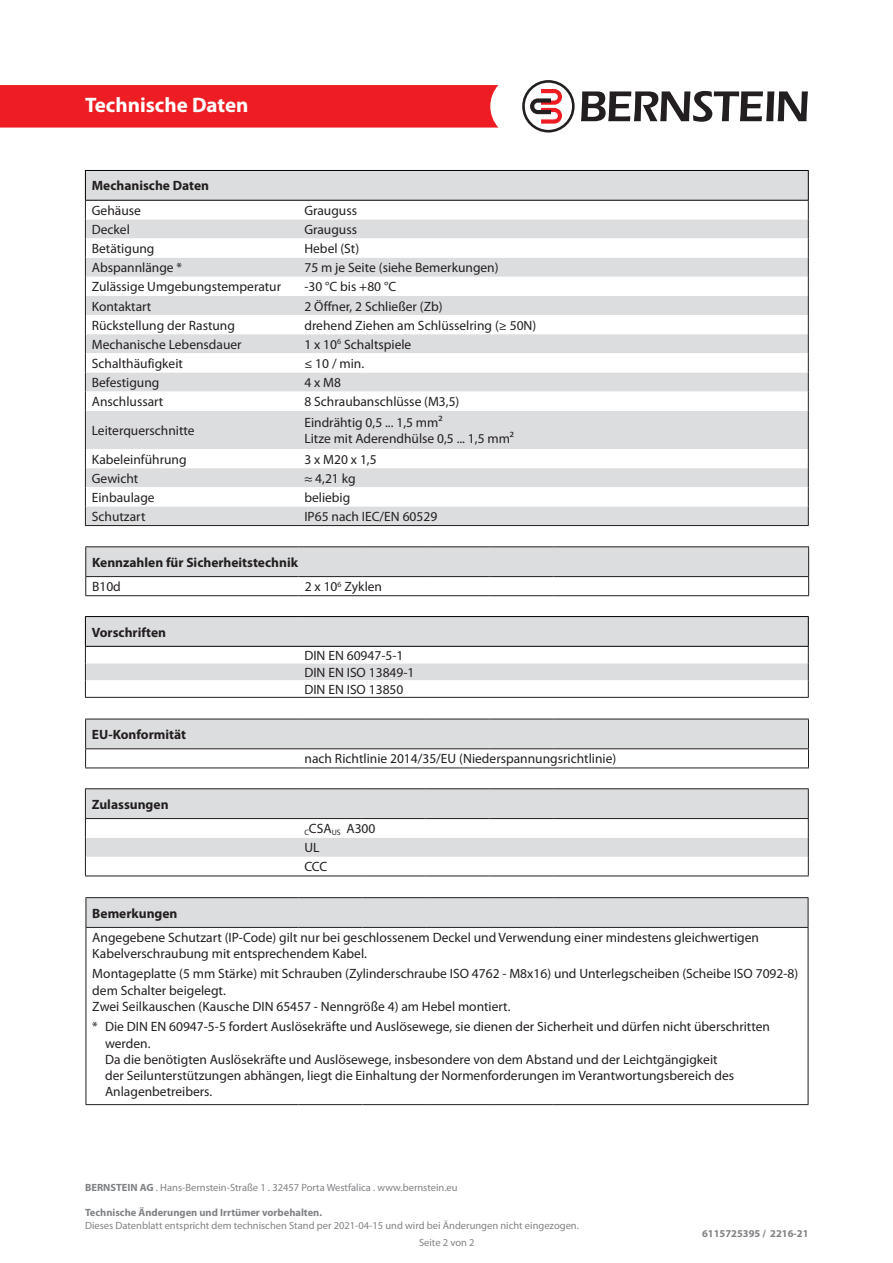
<style>
.page{position:relative;width:893px;height:1263px;background:#fff}
.page>*{position:absolute;margin:0;border:0;box-sizing:border-box;transform-origin:0 0}
.t1{font:700 21px "Myriad Pro";color:#fff}
.t2{font:13.5px/16.2px "Myriad Pro";color:#231f20}
.t3{font:700 13.5px "Myriad Pro";color:#231f20}
.t4{font:10.5px "Myriad Pro";color:#808285}
.t5{font:700 10.5px "Myriad Pro";color:#808285}
.s1{font-weight:700}
</style>
<div class="page">
<div style="left:0;top:85px;width:498px;height:43px;background:#ee1d23"></div>
<svg style="left:581px;top:91px;width:227px;height:31px"></svg>
<svg style="left:522px;top:80px;width:53px;height:53px"></svg>
<div style="left:86px;top:171px;width:722px;height:354px;background:#dcdddf"></div>
<svg style="left:86px;top:201px;width:722px;height:305px"></svg>
<hr style="left:85px;top:411px;width:1px;height:38px;background:#231f20">
<hr style="left:808px;top:411px;width:1px;height:38px;background:#231f20">
<svg style="left:85px;top:449px;width:1px;height:76px"></svg>
<svg style="left:808px;top:449px;width:1px;height:76px"></svg>
<hr style="left:85px;top:170px;width:213px;height:1px;background:#000">
<svg style="left:85px;top:171px;width:1px;height:240px"></svg>
<hr style="left:298px;top:170px;width:511px;height:1px;background:#000">
<svg style="left:808px;top:171px;width:1px;height:240px"></svg>
<hr style="left:85px;top:200px;width:213px;height:1px;background:#000">
<hr style="left:298px;top:200px;width:511px;height:1px;background:#000">
<hr style="left:85px;top:525px;width:213px;height:1px;background:#231f20">
<hr style="left:298px;top:525px;width:511px;height:1px;background:#231f20">
<hr style="left:85px;top:616px;width:213px;height:1px;background:#000">
<hr style="left:298px;top:616px;width:511px;height:1px;background:#000">
<svg style="left:85px;top:617px;width:724px;height:80px"></svg>
<hr style="left:85px;top:697px;width:213px;height:1px;background:#231f20">
<hr style="left:298px;top:697px;width:511px;height:1px;background:#231f20">
<svg style="left:85px;top:720px;width:724px;height:48px"></svg>
<hr style="left:85px;top:719px;width:213px;height:1px;background:#231f20">
<hr style="left:298px;top:719px;width:64px;height:1px;background:#231f20">
<hr style="left:362px;top:719px;width:64px;height:1px;background:#231f20">
<hr style="left:426px;top:719px;width:64px;height:1px;background:#231f20">
<hr style="left:490px;top:719px;width:63px;height:1px;background:#231f20">
<hr style="left:553px;top:719px;width:256px;height:1px;background:#231f20">
<svg style="left:85px;top:789px;width:724px;height:87px"></svg>
<hr style="left:85px;top:788px;width:213px;height:1px;background:#231f20">
<hr style="left:298px;top:788px;width:64px;height:1px;background:#231f20">
<hr style="left:362px;top:788px;width:64px;height:1px;background:#231f20">
<hr style="left:426px;top:788px;width:63px;height:1px;background:#231f20">
<hr style="left:489px;top:788px;width:64px;height:1px;background:#231f20">
<hr style="left:553px;top:788px;width:256px;height:1px;background:#231f20">
<svg style="left:86px;top:898px;width:723px;height:29px;background:#dadbdd"></svg>
<hr style="left:86px;top:928px;width:1px;height:176px;background:#231f20">
<hr style="left:808px;top:928px;width:1px;height:176px;background:#231f20">
<hr style="left:86px;top:897px;width:213px;height:1px;background:#231f20">
<hr style="left:299px;top:897px;width:63px;height:1px;background:#231f20">
<hr style="left:362px;top:897px;width:64px;height:1px;background:#231f20">
<hr style="left:426px;top:897px;width:64px;height:1px;background:#231f20">
<hr style="left:490px;top:897px;width:64px;height:1px;background:#231f20">
<hr style="left:554px;top:897px;width:254px;height:1px;background:#231f20">
<hr style="left:86px;top:927px;width:213px;height:1px;background:#231f20">
<hr style="left:299px;top:927px;width:63px;height:1px;background:#231f20">
<hr style="left:362px;top:927px;width:64px;height:1px;background:#231f20">
<hr style="left:426px;top:927px;width:64px;height:1px;background:#231f20">
<hr style="left:490px;top:927px;width:64px;height:1px;background:#231f20">
<hr style="left:554px;top:927px;width:254px;height:1px;background:#231f20">
<hr style="left:86px;top:1104px;width:213px;height:1px;background:#231f20">
<hr style="left:299px;top:1104px;width:63px;height:1px;background:#231f20">
<hr style="left:362px;top:1104px;width:64px;height:1px;background:#231f20">
<hr style="left:426px;top:1104px;width:64px;height:1px;background:#231f20">
<hr style="left:490px;top:1104px;width:64px;height:1px;background:#231f20">
<hr style="left:554px;top:1104px;width:254px;height:1px;background:#231f20">
<svg style="left:85px;top:547px;width:724px;height:49px"></svg>
<hr style="left:85px;top:546px;width:213px;height:1px;background:#231f20">
<hr style="left:298px;top:546px;width:64px;height:1px;background:#231f20">
<hr style="left:362px;top:546px;width:64px;height:1px;background:#231f20">
<hr style="left:426px;top:546px;width:64px;height:1px;background:#231f20">
<hr style="left:490px;top:546px;width:63px;height:1px;background:#231f20">
<hr style="left:553px;top:546px;width:256px;height:1px;background:#231f20">
<h1 class="t1" style="left:85px;top:91px;width:165px">Technische Daten</h1>
<p class="t3" style="left:92px;top:177px;width:119px">Mechanische Daten</p>
<p class="t2" style="left:92px;top:202px;width:51px">Gehäuse</p>
<p class="t2" style="left:304px;top:202px;width:54px">Grauguss</p>
<p class="t2" style="left:92px;top:221px;width:40px">Deckel</p>
<p class="t2" style="left:304px;top:221px;width:54px">Grauguss</p>
<p class="t2" style="left:92px;top:240px;width:64px">Betätigung</p>
<p class="t2" style="left:304px;top:240px;width:56px">Hebel (St)</p>
<p class="t2" style="left:92px;top:259px;width:92px">Abspannlänge *</p>
<p class="t2" style="left:304px;top:259px;width:196px">75 m je Seite (siehe Bemerkungen)</p>
<p class="t2" style="left:92px;top:279px;width:191px">Zulässige Umgebungstemperatur</p>
<p class="t2" style="left:304px;top:279px;width:93px">-30 °C bis +80 °C</p>
<p class="t2" style="left:92px;top:298px;width:61px">Kontaktart</p>
<p class="t2" style="left:304px;top:298px;width:140px">2 Öffner, 2 Schließer (Zb)</p>
<p class="t2" style="left:92px;top:317px;width:145px">Rückstellung der Rastung</p>
<p class="t2" style="left:304px;top:317px;width:233px">drehend Ziehen am Schlüsselring (≥ 50N)</p>
<p class="t2" style="left:92px;top:336px;width:151px">Mechanische Lebensdauer</p>
<p class="t2" style="left:304px;top:336px;width:108px">1 x 10<sup>6</sup> Schaltspiele</p>
<p class="t2" style="left:92px;top:355px;width:93px">Schalthäufigkeit</p>
<p class="t2" style="left:304px;top:355px;width:61px">≤ 10 / min.</p>
<p class="t2" style="left:92px;top:374px;width:69px">Befestigung</p>
<p class="t2" style="left:304px;top:374px;width:38px">4 x M8</p>
<p class="t2" style="left:92px;top:393px;width:73px">Anschlussart</p>
<p class="t2" style="left:304px;top:393px;width:157px">8 Schraubanschlüsse (M3,5)</p>
<p class="t2" style="left:92px;top:422px;width:104px">Leiterquerschnitte</p>
<p class="t2" style="left:304px;top:414px;width:211px">Eindrähtig 0,5 ... 1,5 mm²<br>Litze mit Aderendhülse 0,5 ... 1,5 mm²</p>
<p class="t2" style="left:92px;top:451px;width:96px">Kabeleinführung</p>
<p class="t2" style="left:304px;top:451px;width:74px">3 x M20 x 1,5</p>
<p class="t2" style="left:92px;top:470px;width:48px">Gewicht</p>
<p class="t2" style="left:304px;top:470px;width:53px">≈ 4,21 kg</p>
<p class="t2" style="left:92px;top:489px;width:64px">Einbaulage</p>
<p class="t2" style="left:304px;top:489px;width:47px">beliebig</p>
<p class="t2" style="left:92px;top:508px;width:55px">Schutzart</p>
<p class="t2" style="left:304px;top:508px;width:134px">IP65 nach IEC/EN 60529</p>
<p class="t3" style="left:92px;top:553px;width:207px">Kennzahlen für Sicherheitstechnik</p>
<p class="t2" style="left:92px;top:578px;width:30px">B10d</p>
<p class="t2" style="left:305px;top:578px;width:79px">2 x 10<sup>6</sup> Zyklen</p>
<p class="t3" style="left:92px;top:623px;width:76px">Vorschriften</p>
<p class="t3" style="left:92px;top:726px;width:96px">EU-Konformität</p>
<p class="t3" style="left:92px;top:795px;width:78px">Zulassungen</p>
<p class="t2" style="left:304px;top:647px;width:112px;line-height:16.8px">DIN EN 60947-5-1<br>DIN EN ISO 13849-1<br>DIN EN ISO 13850</p>
<p class="t2" style="left:305px;top:751px;width:313px">nach Richtlinie 2014/35/EU (Niederspannungsrichtlinie)</p>
<p class="t2" style="left:304px;top:819px;width:73px;line-height:18.9px"><sub>C</sub>CSA<sub>US</sub> A300<br>UL<br>CCC</p>
<p class="t3" style="left:92px;top:904px;width:87px">Bemerkungen</p>
<p class="t2" style="left:92px;top:929px;width:668px">Angegebene Schutzart (IP-Code) gilt nur bei geschlossenem Deckel und Verwendung einer mindestens gleichwertigen<br>Kabelverschraubung mit entsprechendem Kabel.</p>
<p class="t2" style="left:92px;top:965px;width:707px">Montageplatte (5 mm Stärke) mit Schrauben (Zylinderschraube ISO 4762 - M8x16) und Unterlegscheiben (Scheibe ISO 7092-8) dem Schalter beigelegt.<br>Zwei Seilkauschen (Kausche DIN 65457 - Nenngröße 4) am Hebel montiert.</p>
<p class="t2" style="left:105px;top:1018px;width:666px;text-indent:-13px">* Die DIN EN 60947-5-5 fordert Auslösekräfte und Auslösewege, sie dienen der Sicherheit und dürfen nicht überschritten werden.<br>Da die benötigten Auslösekräfte und Auslösewege, insbesondere von dem Abstand und der Leichtgängigkeit<br>der Seilunterstützungen abhängen, liegt die Einhaltung der Normenforderungen im Verantwortungsbereich des Anlagenbetreibers.</p>
<p class="t4" style="left:85px;top:1181px;width:374px"><span class="s1">BERNSTEIN AG</span> . Hans-Bernstein-Straße 1 . 32457 Porta Westfalica . www.bernstein.eu</p>
<p class="t5" style="left:85px;top:1206px;width:239px">Technische Änderungen und Irrtümer vorbehalten.</p>
<p class="t4" style="left:85px;top:1219px;width:495px">Dieses Datenblatt entspricht dem technischen Stand per 2021-04-15 und wird bei Änderungen nicht eingezogen.</p>
<p class="t4" style="left:419px;top:1236px;width:57px">Seite 2 von 2</p>
<p class="t5" style="left:702px;top:1227px;width:108px">6115725395 / 2216-21</p>
</div>
